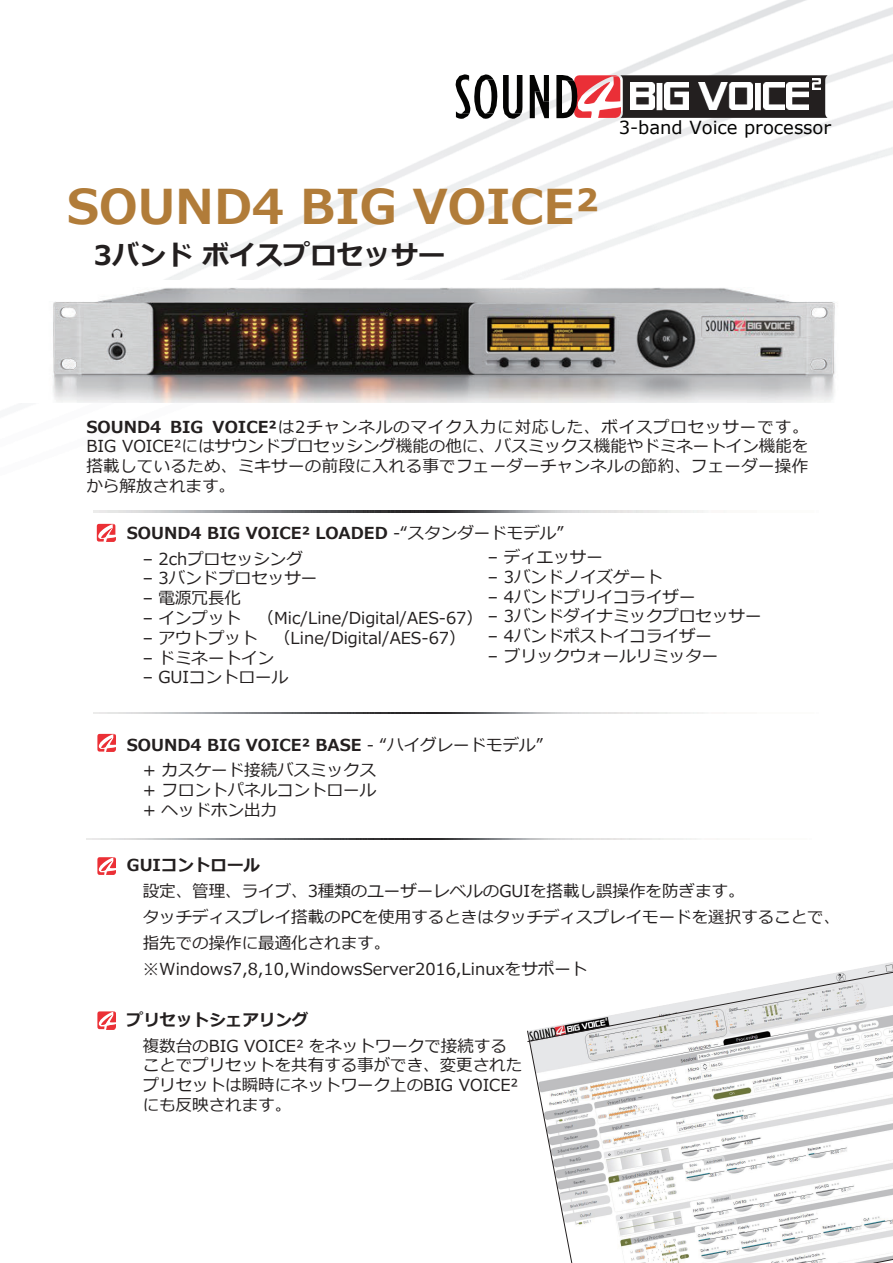
<style>
.page{position:relative;width:893px;height:1263px;background:#fff}
.page>*{position:absolute;margin:0;border:0;box-sizing:border-box;transform-origin:0 0}
.t1{font:700 48px "Meiryo";color:#b17c39}
.t2{font:700 27px "Meiryo";color:#231f1f}
.t3{font:18px "Verdana";letter-spacing:-.005em;color:#040403}
.t4{font:16.5px/19.8px "Meiryo";color:#231f1f}
.t5{font:700 16.5px "Meiryo";color:#231f1f}
.s1{font-weight:700}
.s2{font-weight:400}
</style>
<div class="page">
<img style="left:94px;top:713px;width:610px;height:1px">
<svg style="left:527px;top:972px;width:366px;height:291px"></svg>
<svg style="left:456px;top:74px;width:41px;height:45px"></svg>
<svg style="left:503px;top:75px;width:19px;height:44px"></svg>
<svg style="left:530px;top:75px;width:19px;height:43px"></svg>
<svg style="left:556px;top:75px;width:272px;height:43px"></svg>
<img style="left:53px;top:287px;width:785px;height:116px">
<svg style="left:97px;top:524px;width:18px;height:18px"></svg>
<img style="left:87px;top:839px;width:610px;height:1px">
<img style="left:94px;top:511px;width:610px;height:1px">
<svg style="left:97px;top:1011px;width:19px;height:18px"></svg>
<svg style="left:97px;top:857px;width:19px;height:18px"></svg>
<svg style="left:97px;top:734px;width:19px;height:18px"></svg>
<h1 class="t1" style="left:67px;top:173px;width:534px">SOUND4 BIG VOICE²</h1>
<h2 class="t2" style="left:94px;top:236px;width:353px">3バンドボイスプロセッサー</h2>
<p class="t3" style="left:619px;top:115px;width:214px">3-band Voice processor</p>
<p class="t4" style="left:86px;top:418px;width:724px;text-align:justify"><span class="s1">SOUND4 BIG VOICE²</span>は2チャンネルのマイク入力に対応した、ボイスプロセッサーです。BIG VOICE²にはサウンドプロセッシング機能の他に、バスミックス機能やドミネートイン機能を搭載しているため、ミキサーの前段に入れる事でフェーダーチャンネルの節約、フェーダー操作から解放されます。</p>
<p class="t5" style="left:127px;top:521px;width:439px">SOUND4 BIG VOICE² LOADED <span class="s2">-“スタンダードモデル”</span></p>
<p class="t4" style="left:143px;top:550px;width:162px">– 2chプロセッシング</p>
<p class="t4" style="left:143px;top:569px;width:176px">– 3バンドプロセッサー</p>
<p class="t4" style="left:143px;top:589px;width:100px">– 電源冗長化</p>
<p class="t4" style="left:143px;top:609px;width:342px">– インプット （Mic/Line/Digital/AES-67）</p>
<p class="t4" style="left:143px;top:629px;width:324px">– アウトプット （Line/Digital/AES-67）</p>
<p class="t4" style="left:143px;top:649px;width:133px">– ドミネートイン</p>
<p class="t4" style="left:143px;top:668px;width:147px">– GUIコントロール</p>
<p class="t4" style="left:488px;top:548px;width:116px">– ディエッサー</p>
<p class="t4" style="left:488px;top:568px;width:176px">– 3バンドノイズゲート</p>
<p class="t4" style="left:488px;top:587px;width:209px">– 4バンドプリイコライザー</p>
<p class="t4" style="left:488px;top:607px;width:275px">– 3バンドダイナミックプロセッサー</p>
<p class="t4" style="left:488px;top:627px;width:226px">– 4バンドポストイコライザー</p>
<p class="t4" style="left:488px;top:647px;width:232px">– ブリックウォールリミッター</p>
<p class="t4" style="left:143px;top:733px;width:402px;line-height:25.8px;text-indent:-16px"><span class="s1">SOUND4 BIG VOICE² BASE</span> - “ハイグレードモデル” + カスケード接続バスミックス</p>
<p class="t4" style="left:143px;top:781px;width:235px">+ フロントパネルコントロール+ ヘッドホン出力</p>
<p class="t5" style="left:127px;top:854px;width:135px">GUIコントロール</p>
<p class="t4" style="left:143px;top:879px;width:699px;line-height:25.8px">設定、管理、ライブ、3種類のユーザーレベルのGUIを搭載し誤操作を防ぎます。<br>タッチディスプレイ搭載のPCを使用するときはタッチディスプレイモードを選択することで、指先での操作に最適化されます。<br>※Windows7,8,10,WindowsServer2016,Linuxをサポート</p>
<p class="t5" style="left:127px;top:1008px;width:183px">プリセットシェアリング</p>
<p class="t4" style="left:143px;top:1036px;width:381px">複数台のBIG VOICE² をネットワークで接続することでプリセットを共有する事ができ、変更されたプリセットは瞬時にネットワーク上のBIG VOICE²にも反映されます。</p>
</div>
